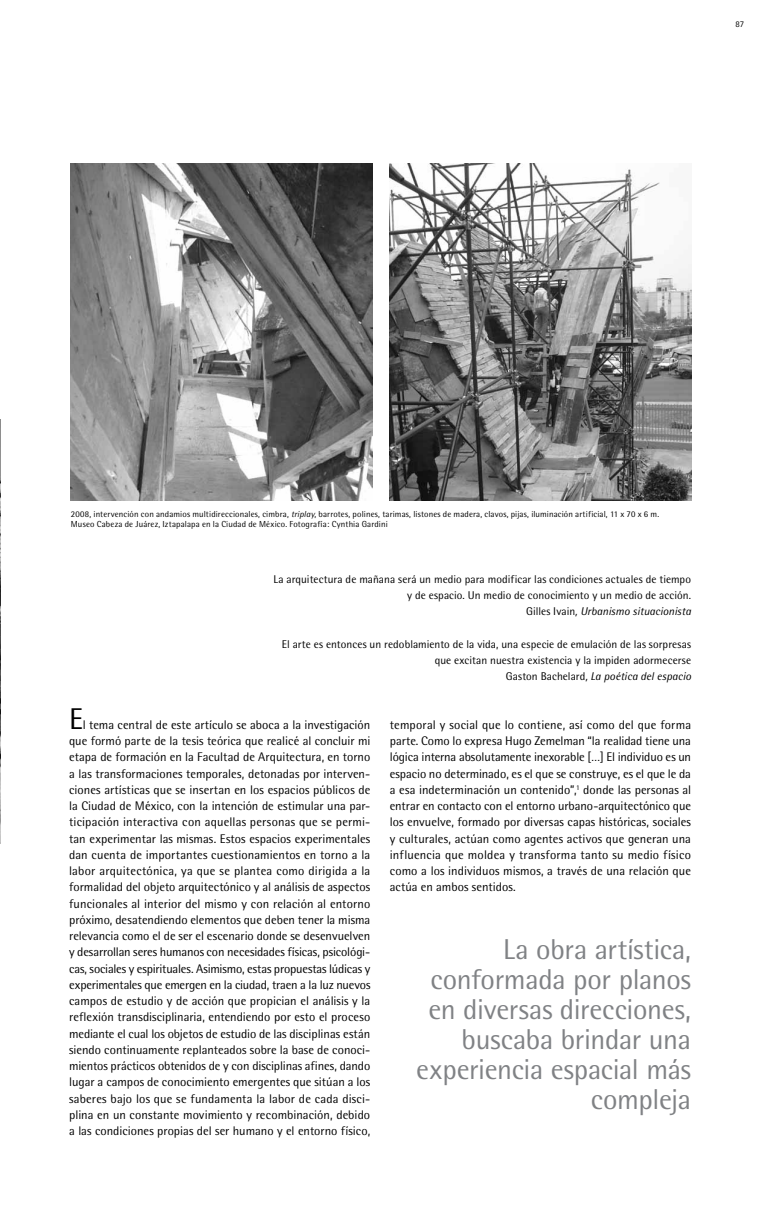
<style>
.page{position:relative;width:762px;height:1205px;background:#fff}
.page>*{position:absolute;margin:0;border:0;box-sizing:border-box;transform-origin:0 0}
.t1{font:30px "Rotis Semi Sans";color:#000}
.t2{font:28.75px/30px "Rotis Semi Sans";letter-spacing:-.01em;color:#808285;text-align:right}
.t3{font:12.5px/16.2px "Rotis Semi Sans";color:#000;text-align:justify}
.t4{font:11.25px/16.2px "Rotis Semi Sans";letter-spacing:.005em;color:#000;text-align:right}
.t5{font:8.75px/10px "Rotis Semi Sans";letter-spacing:.015em;color:#000}
.t6{font:8.75px "Rotis Sans Serif";color:#000}
.s1{font-style:italic}
</style>
<div class="page">
<img style="left:0;top:420px;width:1px;height:423px">
<img style="left:71px;top:164px;width:301px;height:336px">
<img style="left:390px;top:164px;width:301px;height:336px">
<p class="t6" style="left:735px;top:19px;width:10px">87</p>
<p class="t5" style="left:71px;top:509px;width:590px">2008, intervención con andamios multidireccionales, cimbra, <span class="s1">triplay</span>, barrotes, polines, tarimas, listones de madera, clavos, pijas, iluminación artificial, 11 x 70 x 6 m.<br>Museo Cabeza de Juárez, Iztapalapa en la Ciudad de México. Fotografía: Cynthia Gardini</p>
<p class="t4" style="left:273px;top:570px;width:419px">La arquitectura de mañana será un medio para modificar las condiciones actuales de tiempo y de espacio. Un medio de conocimiento y un medio de acción.<br>Gilles Ivain<span class="s1">, Urbanismo situacionista</span></p>
<p class="t4" style="left:282px;top:635px;width:411px">El arte es entonces un redoblamiento de la vida, una especie de emulación de las sorpresas que excitan nuestra existencia y la impiden adormecerse<br>Gaston Bachelard<span class="s1">, La poética del espacio</span></p>
<h1 class="t1" style="left:69px;top:701px;width:15px">E</h1>
<p class="t3" style="left:69px;top:716px;width:303px;text-indent:14px">l tema central de este artículo se aboca a la investigación que formó parte de la tesis teórica que realicé al concluir mi etapa de formación en la Facultad de Arquitectura, en torno a las transformaciones temporales, detonadas por interven&shy;ciones artísticas que se insertan en los espacios públicos de la Ciudad de México, con la intención de estimular una par&shy;ticipación interactiva con aquellas personas que se permi&shy;tan experimentar las mismas. Estos espacios experimentales dan cuenta de importantes cuestionamientos en torno a la labor arquitectónica, ya que se plantea como dirigida a la formalidad del objeto arquitectónico y al análisis de aspectos funcionales al interior del mismo y con relación al entorno próximo, desatendiendo elementos que deben tener la misma relevancia como el de ser el escenario donde se desenvuelven y desarrollan seres humanos con necesidades físicas, psicológi&shy;cas, sociales y espirituales. Asimismo, estas propuestas lúdicas y experimentales que emergen en la ciudad, traen a la luz nuevos campos de estudio y de acción que propician el análisis y la reflexión transdisciplinaria, entendiendo por esto el proceso mediante el cual los objetos de estudio de las disciplinas están siendo continuamente replanteados sobre la base de conoci&shy;mientos prácticos obtenidos de y con disciplinas afines, dando lugar a campos de conocimiento emergentes que sitúan a los saberes bajo los que se fundamenta la labor de cada disci&shy;plina en un constante movimiento y recombinación, debido a las condiciones propias del ser humano y el entorno físico,</p>
<p class="t3" style="left:390px;top:716px;width:303px">temporal y social que lo contiene, así como del que forma parte. Como lo expresa Hugo Zemelman “la realidad tiene una lógica interna absolutamente inexorable […] El individuo es un espacio no determinado, es el que se construye, es el que le da a esa indeterminación un contenido”,<sup>1</sup> donde las personas al entrar en contacto con el entorno urbano-arquitectónico que los envuelve, formado por diversas capas históricas, sociales y culturales, actúan como agentes activos que generan una influencia que moldea y transforma tanto su medio físico como a los individuos mismos, a través de una relación que actúa en ambos sentidos.</p>
<h2 class="t2" style="left:416px;top:934px;width:276px">La obra artística, conformada por planos en diversas direcciones, buscaba brindar una experiencia espacial más compleja</h2>
</div>
